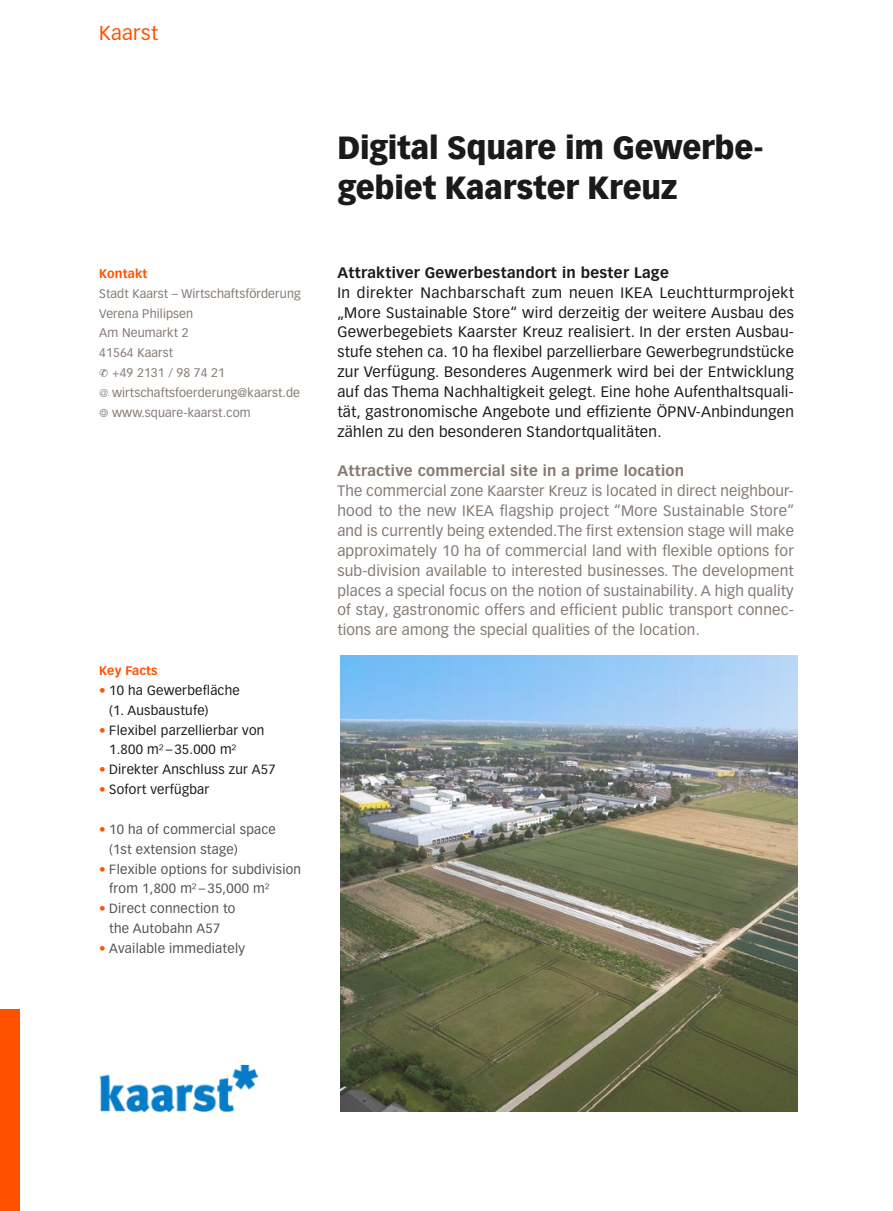
<style>
.page{position:relative;width:893px;height:1211px;background:#fff}
.page>*{position:absolute;margin:0;border:0;box-sizing:border-box;transform-origin:0 0}
.t1{font:900 31.5px/39.7px "Vectora LT Pro";letter-spacing:-.01em;color:#1a1a18;scale:.96 1}
.t2{font:19.78px "Vectora LT Pro";letter-spacing:.015em;color:#ff5100}
.t3{font:14.88px/19.8px "Vectora LT Pro";letter-spacing:.01em;color:#857973;text-align:justify}
.t4{font:14.88px/19.8px "Vectora LT Pro";letter-spacing:.02em;color:#1a1a18;text-align:justify}
.t5{font:700 14.88px "Vectora LT Pro";letter-spacing:.02em;color:#857973}
.t6{font:700 14.88px "Vectora LT Pro";letter-spacing:.02em;color:#1a1a18}
.t7{font:13.12px/19.8px "Vectora LT Pro";letter-spacing:.02em;color:#56514f}
.t8{font:13.12px/19.8px "Vectora LT Pro";letter-spacing:.02em;color:#1a1a18}
.t9{font:12.25px/19.8px "Vectora LT Pro";letter-spacing:.01em;color:#857973}
.t10{font:700 12.25px "Vectora LT Pro";letter-spacing:.01em;color:#ff5100}
.s1{font-family:"STN Icons"}
.s2{color:#ff5100}
</style>
<div class="page">
<img style="left:341px;top:655px;width:456px;height:456px">
<img style="left:99px;top:1064px;width:159px;height:47px">
<div style="left:0;top:1009px;width:20px;height:201px;background:#ff5100"></div>
<h2 class="t2" style="left:99px;top:21px;width:60px">Kaarst</h2>
<p class="t10" style="left:99px;top:266px;width:50px">Kontakt</p>
<p class="t9" style="left:99px;top:283px;width:203px">Stadt Kaarst – Wirtschaftsförderung<br>Verena Philipsen<br>Am Neumarkt 2<br>41564 Kaarst<br><span class="s1">‡</span> +49 2131 / 98 74 21<br><span class="s1">◊</span> wirtschaftsfoerderung@kaarst.de<br><span class="s1">Ç</span> www.square-kaarst.com</p>
<p class="t10" style="left:99px;top:663px;width:60px">Key Facts</p>
<p class="t8" style="left:109px;top:680px;width:132px;text-indent:-10px"><span class="s2">•</span> 10 ha Gewerbefläche (1. Ausbaustufe)</p>
<p class="t8" style="left:109px;top:720px;width:157px;text-indent:-10px"><span class="s2">•</span> Flexibel parzellierbar von<br>1.800 m² – 35.000 m²</p>
<p class="t8" style="left:99px;top:759px;width:178px"><span class="s2">•</span> Direkter Anschluss zur A57</p>
<p class="t8" style="left:99px;top:779px;width:112px"><span class="s2">•</span> Sofort verfügbar</p>
<p class="t7" style="left:109px;top:819px;width:168px;text-indent:-10px"><span class="s2">•</span> 10 ha of commercial space (1st extension stage)</p>
<p class="t7" style="left:109px;top:859px;width:194px;text-indent:-10px"><span class="s2">•</span> Flexible options for subdivision from 1,800 m² – 35,000 m²</p>
<p class="t7" style="left:99px;top:898px;width:138px;text-align:center"><span class="s2">•</span> Direct connection to the Autobahn A57</p>
<p class="t7" style="left:99px;top:938px;width:147px"><span class="s2">•</span> Available immediately</p>
<h1 class="t1" style="left:337px;top:127px;width:445px">Digital Square im Gewerbe&shy;gebiet Kaarster Kreuz</h1>
<p class="t6" style="left:337px;top:263px;width:333px">Attraktiver Gewerbestandort in bester Lage</p>
<p class="t4" style="left:337px;top:283px;width:458px">In direkter Nachbarschaft zum neuen IKEA Leuchtturmprojekt „More Sustainable Store“ wird derzeitig der weitere Ausbau des Gewerbegebiets Kaarster Kreuz realisiert. In der ersten Ausbau&shy;stufe stehen ca. 10 ha flexibel parzellierbare Gewerbegrundstücke zur Verfügung. Besonderes Augenmerk wird bei der Entwicklung auf das Thema Nachhaltigkeit gelegt. Eine hohe Aufenthaltsquali&shy;tät, gastronomische Angebote und effiziente ÖPNV-Anbindungen zählen zu den besonderen Standortqualitäten.</p>
<p class="t5" style="left:337px;top:462px;width:348px">Attractive commercial site in a prime location</p>
<p class="t3" style="left:337px;top:481px;width:458px">The commercial zone Kaarster Kreuz is located in direct neighbour&shy;hood to the new IKEA flagship project “More Sustainable Store” and is currently being extended.The first extension stage will make approximately 10 ha of commercial land with flexible options for sub-division available to interested businesses. The development places a special focus on the notion of sustainability. A high quality of stay, gastronomic offers and efficient public transport connec&shy;tions are among the special qualities of the location.</p>
</div>
